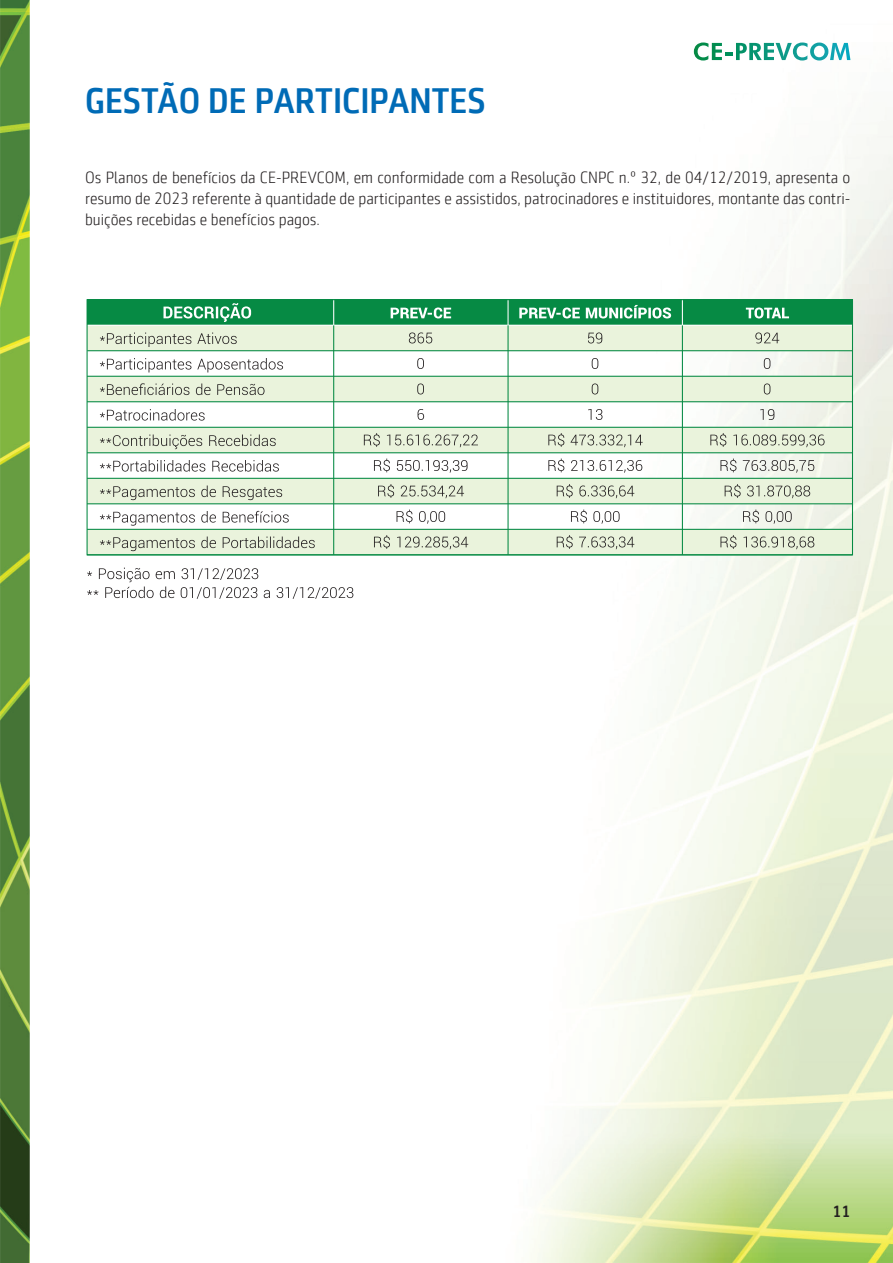
<style>
.page{position:relative;width:893px;height:1263px;background:#fff}
.page>*{position:absolute;margin:0;border:0;box-sizing:border-box;transform-origin:0 0}
.t1{font:500 36px "Sentico Sans DT Cond";color:#006bb6;scale:1.1 1}
.t2{font:300 16.5px/21px "Sentico Sans DT Cond";color:#231f20;text-align:justify;scale:1.1 1}
.t3{font:500 16.5px "Sentico Sans DT Cond";color:#231f20;scale:1.1 1}
</style>
<div class="page">
<img style="left:86px;top:50px;width:807px;height:1213px">
<svg style="left:694px;top:42px;width:156px;height:19px"></svg>
<img style="left:0;top:0;width:30px;height:1263px">
<div style="left:87px;top:300px;width:765px;height:25px;background:#068a44"></div>
<div style="left:87px;top:325px;width:765px;height:26px;background:#eaf3dc"></div>
<hr style="left:87px;top:325px;width:765px;height:1px;background:#fff">
<svg style="left:87px;top:568px;width:266px;height:31px"></svg>
<div style="left:87px;top:529px;width:765px;height:26px;background:#eaf3dc"></div>
<div style="left:87px;top:376px;width:765px;height:26px;background:#eaf3dc"></div>
<div style="left:87px;top:427px;width:765px;height:26px;background:#eaf3dc"></div>
<div style="left:87px;top:478px;width:765px;height:26px;background:#eaf3dc"></div>
<hr style="left:333px;top:325px;width:1px;height:230px;background:#068a44">
<hr style="left:507px;top:325px;width:2px;height:230px;background:#068a44">
<hr style="left:682px;top:325px;width:1px;height:230px;background:#068a44">
<svg style="left:333px;top:301px;width:1px;height:24px"></svg>
<hr style="left:507px;top:300px;width:2px;height:25px;background:#fff">
<svg style="left:682px;top:301px;width:1px;height:24px"></svg>
<hr style="left:87px;top:350px;width:765px;height:1px;background:#068a44">
<hr style="left:87px;top:376px;width:765px;height:1px;background:#068a44">
<hr style="left:87px;top:401px;width:765px;height:1px;background:#068a44">
<hr style="left:87px;top:427px;width:765px;height:1px;background:#068a44">
<hr style="left:87px;top:452px;width:765px;height:1px;background:#068a44">
<hr style="left:87px;top:503px;width:765px;height:1px;background:#068a44">
<hr style="left:87px;top:478px;width:765px;height:1px;background:#068a44">
<hr style="left:87px;top:529px;width:765px;height:1px;background:#068a44">
<svg style="left:163px;top:303px;width:88px;height:19px"></svg>
<div style="left:87px;top:299px;width:766px;height:256px;border:1px solid #068a44"></div>
<svg style="left:746px;top:307px;width:43px;height:11px"></svg>
<svg style="left:519px;top:305px;width:152px;height:13px"></svg>
<svg style="left:548px;top:332px;width:95px;height:217px"></svg>
<svg style="left:391px;top:307px;width:60px;height:11px"></svg>
<svg style="left:364px;top:332px;width:114px;height:141px"></svg>
<svg style="left:374px;top:484px;width:94px;height:65px"></svg>
<svg style="left:710px;top:332px;width:115px;height:217px"></svg>
<svg style="left:100px;top:332px;width:215px;height:219px"></svg>
<h1 class="t1" style="left:85px;top:81px;width:366px">GESTÃO DE PARTICIPANTES</h1>
<p class="t2" style="left:85px;top:167px;width:697px">Os Planos de benefícios da CE-PREVCOM, em conformidade com a Resolução CNPC n.º 32, de 04/12/2019, apresenta o resumo de 2023 referente à quantidade de participantes e assistidos, patrocinadores e instituidores, montante das contri&shy;buições recebidas e benefícios pagos.</p>
<p class="t3" style="left:832px;top:1202px;width:18px">11</p>
</div>
